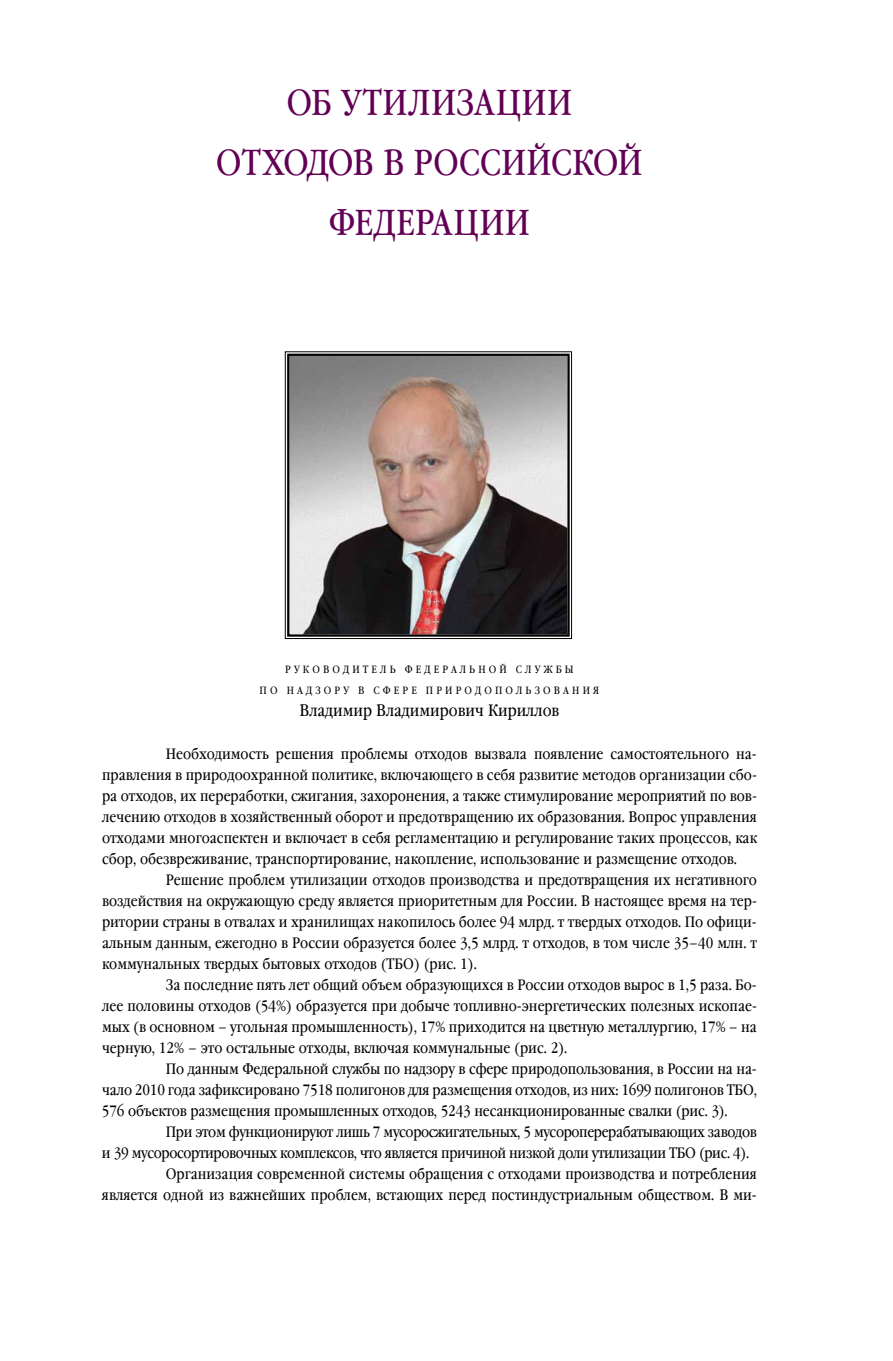
<style>
.page{position:relative;width:893px;height:1361px;background:#fff}
.page>*{position:absolute;margin:0;border:0;box-sizing:border-box;transform-origin:0 0}
.t1{font:36px/60px "Garamond Book Narrow C";color:#620056;text-align:center}
.t2{font:16.5px "Garamond Book Narrow C";color:#000}
.t3{font:15px "Garamond Book Narrow C";color:#000}
.t4{font:15px "Garamond Book Narrow C";letter-spacing:-.025em;color:#000}
.t5{font:10.5px/21px "Garamond Book Narrow C";letter-spacing:.3em;color:#000}
</style>
<div class="page">
<svg style="left:285px;top:351px;width:287px;height:288px"></svg>
<div style="left:287px;top:354px;width:283px;height:283px;border:2px solid #000"></div>
<h1 class="t1" style="left:216px;top:74px;width:428px">Об утилизации отходов в Российской<br>Федерации</h1>
<p class="t5" style="left:260px;top:659px;width:340px;text-indent:26px">Ру ководитель Федеральной служ бы<br>по над зору в сфере природопользования</p>
<p class="t2" style="left:300px;top:701px;width:261px">Владимир Владимирович Кириллов</p>
<p class="t3" style="left:166px;top:746px;width:592px">Необходимость решения проблемы отходов вызвала появление самостоятельного на-</p>
<p class="t3" style="left:102px;top:767px;width:656px">правления в природоохранной политике, включающего в себя развитие методов организации сбо-</p>
<p class="t3" style="left:102px;top:788px;width:656px">ра отходов, их переработки, сжигания, захоронения, а также стимулирование мероприятий по вов-</p>
<p class="t3" style="left:102px;top:809px;width:656px">лечению отходов в хозяйственный оборот и предотвращению их образования. Вопрос управления</p>
<p class="t3" style="left:102px;top:830px;width:657px">отходами многоаспектен и включает в себя регламентацию и регулирование таких процессов, как</p>
<p class="t3" style="left:102px;top:851px;width:636px">сбор, обезвреживание, транспортирование, накопление, использование и размещение отходов.</p>
<p class="t3" style="left:166px;top:872px;width:593px">Решение проблем утилизации отходов производства и предотвращения их негативного</p>
<p class="t3" style="left:102px;top:893px;width:656px">воздействия на окружающую среду является приоритетным для России. В настоящее время на тер-</p>
<p class="t3" style="left:102px;top:914px;width:656px">ритории страны в отвалах и хранилищах накопилось более 94 млрд. т твердых отходов. По офици-</p>
<p class="t3" style="left:102px;top:935px;width:656px">альным данным, ежегодно в России образуется более 3,5 млрд. т отходов, в том числе 35–40 млн. т</p>
<p class="t3" style="left:102px;top:956px;width:376px">коммунальных твердых бытовых отходов (ТБО) (рис. 1).</p>
<p class="t3" style="left:166px;top:977px;width:593px">За последние пять лет общий объем образующихся в России отходов вырос в 1,5 раза. Бо-</p>
<p class="t3" style="left:102px;top:998px;width:656px">лее половины отходов (54%) образуется при добыче топливно-энергетических полезных ископае-</p>
<p class="t3" style="left:102px;top:1019px;width:656px">мых (в основном – угольная промышленность), 17% приходится на цветную металлургию, 17% – на</p>
<p class="t3" style="left:102px;top:1040px;width:467px">черную, 12% – это остальные отходы, включая коммунальные (рис. 2).</p>
<p class="t3" style="left:166px;top:1061px;width:593px">По данным Федеральной службы по надзору в сфере природопользования, в России на на-</p>
<p class="t3" style="left:102px;top:1082px;width:656px">чало 2010 года зафиксировано 7518 полигонов для размещения отходов, из них: 1699 полигонов ТБО,</p>
<p class="t3" style="left:102px;top:1103px;width:627px">576 объектов размещения промышленных отходов, 5243 несанкционированные свалки (рис. 3).</p>
<p class="t4" style="left:166px;top:1124px;width:593px">При этом функционируют лишь 7 мусоросжигательных, 5 мусороперерабатывающих заводов</p>
<p class="t4" style="left:102px;top:1145px;width:649px">и 39 мусоросортировочных комплексов, что является причиной низкой доли утилизации ТБО (рис. 4).</p>
<p class="t3" style="left:166px;top:1166px;width:593px">Организация современной системы обращения с отходами производства и потребления</p>
<p class="t3" style="left:102px;top:1187px;width:656px">является одной из важнейших проблем, встающих перед постиндустриальным обществом. В ми-</p>
</div>
